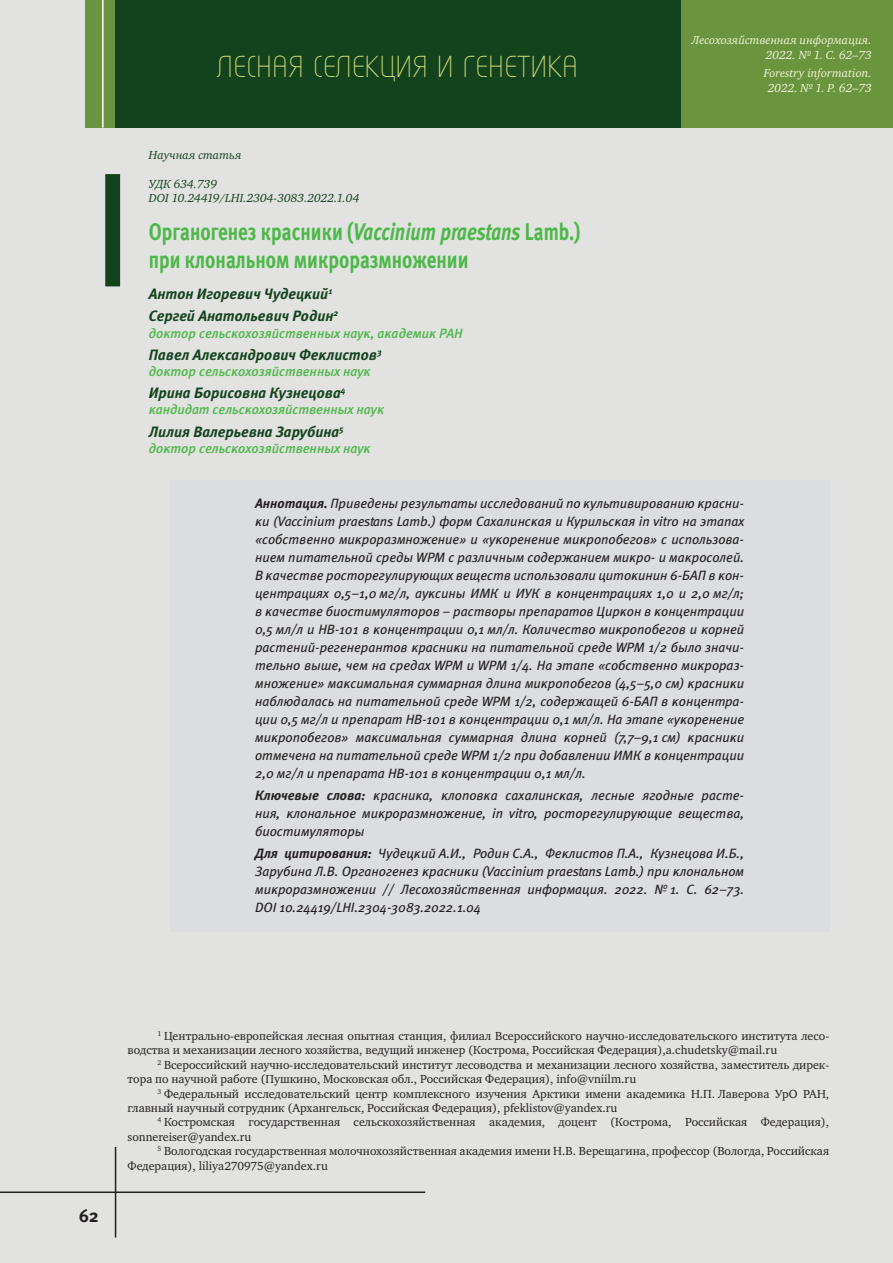
<style>
.page{position:relative;width:893px;height:1263px;background:#e2e2e1}
.page>*{position:absolute;margin:0;border:0;box-sizing:border-box;transform-origin:0 0}
.Zag_0{font:36px "Magic C";color:#d7e378}
.Zag_1{font:24px/28.8px "Meta Bold LFC";color:#4cb848;scale:.8 1}
.t1{font:18px "Meta Bold C";color:#231f20}
.Zag_Avtor{font:italic 15px "Meta Bold C";color:#13431d}
.Annotaciya{font:italic 13.5px/18px "Meta Book C";color:#231f20;text-align:justify}
.Zag_Avtor_01{font:italic 13.5px "Meta Medium C";color:#4cb848}
.Primechanie{font:12px/14.4px "Charter C";color:#231f20}
.UDK{font:italic 12px/14.4px "Charter C";color:#f2f6d8;text-align:right}
.UDK-2{font:italic 12px "Charter C";color:#13431d}
.s1{font-style:italic}
.s2{font-family:"Meta Bold C"}
</style>
<div class="page">
<hr style="left:0;top:1191px;width:425px;height:2px;background:#231f20">
<hr style="left:115px;top:1147px;width:1px;height:90px;background:#231f20">
<div style="left:85px;top:0;width:808px;height:128px;background:#6b943e"></div>
<div style="left:115px;top:0;width:565px;height:128px;background:#13431d"></div>
<hr style="left:102px;top:0;width:2px;height:128px;background:#fff">
<div style="left:105px;top:174px;width:15px;height:112px;background:#13431d"></div>
<div style="left:170px;top:480px;width:659px;height:317px;background:#dcdddf"></div>
<div style="left:170px;top:772px;width:659px;height:84px;background:#dcdddf"></div>
<div style="left:170px;top:830px;width:659px;height:102px;background:#dcdddf"></div>
<p class="Zag_0" style="left:217px;top:50px;width:362px">ЛЕСНАЯ СЕЛЕКЦИЯ И ГЕНЕТИКА</p>
<p class="UDK-2" style="left:149px;top:148px;width:94px">Научная статья</p>
<p class="UDK-2" style="left:149px;top:177px;width:70px">УДК 634.739</p>
<p class="UDK-2" style="left:149px;top:191px;width:212px">DOI 10.24419/LHI.2304-3083.2022.1.04</p>
<p class="Zag_1" style="left:149px;top:217px;width:541px">Органогенез красники (<span class="s1">Vaccinium praestans</span> Lamb.) при клональном микроразмножении</p>
<p class="Zag_Avtor" style="left:149px;top:285px;width:185px">Антон Игоревич Чудецкий<sup>1</sup></p>
<p class="Zag_Avtor" style="left:149px;top:307px;width:191px">Сергей Анатольевич Родин<sup>2</sup></p>
<p class="Zag_Avtor_01" style="left:149px;top:325px;width:315px">доктор сельскохозяйственных наук, академик РАН</p>
<p class="Zag_Avtor" style="left:149px;top:345px;width:234px">Павел Александрович Феклистов<sup>3</sup></p>
<p class="Zag_Avtor_01" style="left:149px;top:364px;width:223px">доктор сельскохозяйственных наук</p>
<p class="Zag_Avtor" style="left:149px;top:384px;width:198px">Ирина Борисовна Кузнецова<sup>4</sup></p>
<p class="Zag_Avtor_01" style="left:149px;top:402px;width:237px">кандидат сельскохозяйственных наук</p>
<p class="Zag_Avtor" style="left:149px;top:422px;width:196px">Лилия Валерьевна Зарубина<sup>5</sup></p>
<p class="Zag_Avtor_01" style="left:149px;top:440px;width:223px">доктор сельскохозяйственных наук</p>
<p class="UDK" style="left:692px;top:33px;width:181px">Лесохозяйственная информация.<br>2022. № 1. С. 62–73</p>
<p class="UDK" style="left:764px;top:67px;width:109px;text-align:center">Forestry information.<br>2022. № 1. P. 62–73</p>
<p class="Annotaciya" style="left:255px;top:494px;width:490px"><span class="s2">Аннотация.</span> Приведены результаты исследований по культивированию красни&shy;ки (Vaccinium praestans Lamb.) форм Сахалинская и Курильская in vitro на этапах «собственно микроразмножение» и «укоренение микропобегов» с использова&shy;нием питательной среды WPM с различным содержанием микро- и макросолей.<br>В качестве росторегулирующих веществ использовали цитокинин 6-БАП в кон&shy;центрациях 0,5–1,0 мг/л, ауксины ИМК и ИУК в концентрациях 1,0 и 2,0 мг/л; в качестве биостимуляторов – растворы препаратов Циркон в концентрации 0,5 мл/л и HB-101 в концентрации 0,1 мл/л. Количество микропобегов и корней растений-регенерантов красники на питательной среде WPM 1/2 было значи&shy;тельно выше, чем на средах WPM и WPM 1/4. На этапе «собственно микрораз&shy;множение» максимальная суммарная длина микропобегов (4,5–5,0 см) красники наблюдалась на питательной среде WPM 1/2, содержащей 6-БАП в концентра&shy;ции 0,5 мг/л и препарат HB-101 в концентрации 0,1 мл/л. На этапе «укоренение микропобегов» максимальная суммарная длина корней (7,7–9,1 см) красники отмечена на питательной среде WPM 1/2 при добавлении ИМК в концентрации 2,0 мг/л и препарата HB-101 в концентрации 0,1 мл/л.</p>
<p class="Annotaciya" style="left:255px;top:786px;width:490px"><span class="s2">Ключевые слова:</span> красника, клоповка сахалинская, лесные ягодные расте&shy;ния, клональное микроразмножение, in vitro, росторегулирующие вещества, биостимуляторы</p>
<p class="Annotaciya" style="left:255px;top:844px;width:490px"><span class="s2">Для цитирования:</span> Чудецкий А.И., Родин С.А., Феклистов П.А., Кузнецова И.Б., Зарубина Л.В. Органогенез красники (Vaccinium praestans Lamb.) при клональном микроразмножении // Лесохозяйственная информация. 2022. № 1. С. 62–73.<br>DOI 10.24419/LHI.2304-3083.2022.1.04</p>
<h3 class="t1" style="left:79px;top:1205px;width:22px">62</h3>
<p class="Primechanie" style="left:128px;top:1029px;width:703px;text-indent:30px"><sup>1</sup> Центрально-европейская лесная опытная станция, филиал Всероссийского научно-исследовательского института лесо&shy;водства и механизации лесного хозяйства, ведущий инженер (Кострома, Российская Федерация),a.chudetsky@mail.ru</p>
<p class="Primechanie" style="left:128px;top:1058px;width:703px;text-indent:30px"><sup>2</sup> Всероссийский научно-исследовательский институт лесоводства и механизации лесного хозяйства, заместитель дирек&shy;тора по научной работе (Пушкино, Московская обл., Российская Федерация), info@vniilm.ru</p>
<p class="Primechanie" style="left:128px;top:1086px;width:703px;text-indent:30px"><sup>3</sup> Федеральный исследовательский центр комплексного изучения Арктики имени академика Н.П. Лаверова УрО РАН, главный научный сотрудник (Архангельск, Российская Федерация), pfeklistov@yandex.ru</p>
<p class="Primechanie" style="left:128px;top:1115px;width:703px;text-indent:30px"><sup>4</sup> Костромская государственная сельскохозяйственная академия, доцент (Кострома, Российская Федерация), sonnereiser@yandex.ru</p>
<p class="Primechanie" style="left:128px;top:1144px;width:703px;text-indent:30px"><sup>5</sup> Вологодская государственная молочнохозяйственная академия имени Н.В. Верещагина, профессор (Вологда, Российская<br>Федерация), liliya270975@yandex.ru</p>
</div>
